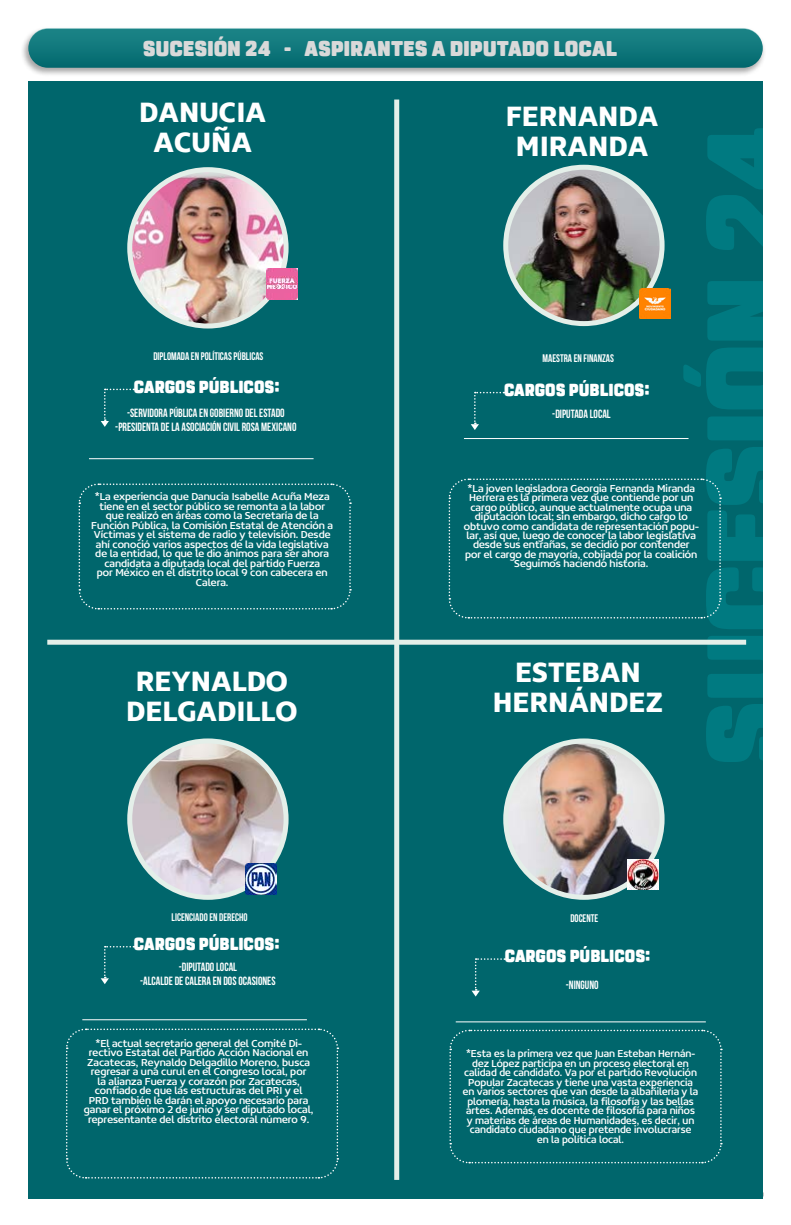
<style>
.page{position:relative;width:791px;height:1225px;background:#fff}
.page>*{position:absolute;margin:0;border:0;box-sizing:border-box;transform-origin:0 0}
.t1{font:700 30px "Concord";color:#fff;scale:.94 1}
._1_2_cabeza_nota_secundaria{font:900 21.3px "Rohn Rounded";letter-spacing:-.005em;color:#d9d9d9}
.t2{font:900 17.4px "Rohn Rounded";color:#fff;scale:.94 1}
.t3{font:700 11.9px "Bebas Neue";color:#fff;scale:.94 1}
.t4{font:11px/9.5px "Concord";color:#fff;text-align:center}
.t5{font:11px/9.5px "Concord";color:#fff;text-align:center;scale:.94 1}
.t6{font:700 11px "Bebas Neue";color:#fff;scale:.94 1}
</style>
<div class="page">
<div style="left:21px;top:27px;width:745px;height:50px;background:#000;opacity:.35"></div>
<svg style="left:28px;top:29px;width:735px;height:39px"></svg>
<div style="left:28px;top:28px;width:735px;height:39px;background:linear-gradient(to bottom,#1e8689,#02696e);border-radius:19px"></div>
<div style="left:28px;top:81px;width:735px;height:1117px;background:#00666c"></div>
<svg style="left:683px;top:128px;width:80px;height:634px"></svg>
<div style="left:47px;top:639px;width:699px;height:5px;background:#e4efe9"></div>
<div style="left:394px;top:99px;width:5px;height:1080px;background:#e4efe9"></div>
<hr style="left:89px;top:458px;width:225px;height:1px;background:#fff">
<hr style="left:464px;top:438px;width:224px;height:1px;background:#fff">
<hr style="left:456px;top:1021px;width:250px;height:1px;background:#fff">
<hr style="left:82px;top:1019px;width:225px;height:1px;background:#fff">
<svg style="left:78px;top:483px;width:274px;height:127px"></svg>
<svg style="left:66px;top:1028px;width:273px;height:151px"></svg>
<svg style="left:449px;top:1029px;width:273px;height:135px"></svg>
<svg style="left:448px;top:478px;width:274px;height:141px"></svg>
<svg style="left:101px;top:388px;width:33px;height:39px"></svg>
<svg style="left:471px;top:392px;width:33px;height:38px"></svg>
<svg style="left:101px;top:946px;width:33px;height:38px"></svg>
<svg style="left:471px;top:958px;width:34px;height:38px"></svg>
<img style="left:130px;top:170px;width:156px;height:156px;border-radius:78px">
<div style="left:127px;top:167px;width:162px;height:161px;border:5px solid #e4efe9;border-radius:50%"></div>
<img style="left:130px;top:741px;width:156px;height:156px;border-radius:78px">
<div style="left:127px;top:738px;width:162px;height:162px;border:5px solid #e4efe9;border-radius:50%"></div>
<img style="left:506px;top:167px;width:156px;height:156px;border-radius:78px">
<div style="left:503px;top:165px;width:161px;height:161px;border:5px solid #e4efe9;border-radius:50%"></div>
<img style="left:506px;top:741px;width:156px;height:156px;border-radius:78px">
<div style="left:503px;top:738px;width:161px;height:162px;border:5px solid #e4efe9;border-radius:50%"></div>
<img style="left:639px;top:288px;width:31px;height:30px">
<img style="left:245px;top:863px;width:31px;height:31px">
<img style="left:266px;top:268px;width:32px;height:32px">
<img style="left:627px;top:859px;width:31px;height:31px">
<p class="_1_2_cabeza_nota_secundaria" style="left:143px;top:37px;width:476px">SUCESIÓN 24 - ASPIRANTES A DIPUTADO LOCAL</p>
<p class="t1" style="left:139px;top:94px;width:136px">DANUCIA</p>
<p class="t1" style="left:154px;top:124px;width:106px">ACUÑA</p>
<p class="t6" style="left:153px;top:350px;width:119px">DIPLOMADA EN POLÍTICAS PÚBLICAS</p>
<p class="t1" style="left:506px;top:97px;width:164px">FERNANDA</p>
<p class="t1" style="left:516px;top:127px;width:142px">MIRANDA</p>
<p class="t6" style="left:543px;top:352px;width:77px">MAESTRA EN FINANZAS</p>
<p class="t2" style="left:134px;top:377px;width:156px">CARGOS PÚBLICOS:</p>
<p class="t2" style="left:504px;top:380px;width:156px">CARGOS PÚBLICOS:</p>
<p class="t3" style="left:127px;top:407px;width:169px">-SERVIDORA PÚBLICA EN GOBIERNO DEL ESTADO</p>
<p class="t3" style="left:115px;top:420px;width:194px">-PRESIDENTA DE LA ASOCIACIÓN CIVIL ROSA MEXICANO</p>
<p class="t4" style="left:91px;top:492px;width:243px">*La experiencia que Danucia Isabelle Acuña Meza tiene en el sector público se remonta a la labor que realizó en áreas como la Secretaría de la Función Pública, la Comisión Estatal de Atención a Víctimas y el sistema de radio y televisión. Desde ahí conoció varios aspectos de la vida legislativa de la entidad, lo que le dio ánimos para ser ahora candidata a diputada local del partido Fuerza<br>por México en el distrito local 9 con cabecera en Calera.</p>
<p class="t1" style="left:136px;top:662px;width:163px">REYNALDO</p>
<p class="t1" style="left:126px;top:692px;width:184px">DELGADILLO</p>
<p class="t6" style="left:172px;top:911px;width:82px">LICENCIADO EN DERECHO</p>
<p class="t3" style="left:552px;top:408px;width:64px">-DIPUTADA LOCAL</p>
<p class="t4" style="left:464px;top:483px;width:237px">*La joven legisladora Georgia Fernanda Miranda Herrera es la primera vez que contiende por un cargo público, aunque actualmente ocupa una diputación local; sin embargo, dicho cargo lo obtuvo como candidata de representación popu&shy;lar, así que, luego de conocer la labor legislativa desde sus entrañas, se decidió por contender por el cargo de mayoría, cobijada por la coalición Seguimos haciendo historia.</p>
<p class="t1" style="left:515px;top:653px;width:135px">ESTEBAN</p>
<p class="t1" style="left:493px;top:683px;width:182px">HERNÁNDEZ</p>
<p class="t6" style="left:570px;top:912px;width:31px">DOCENTE</p>
<p class="t2" style="left:134px;top:934px;width:156px">CARGOS PÚBLICOS:</p>
<p class="t2" style="left:505px;top:946px;width:156px">CARGOS PÚBLICOS:</p>
<p class="t3" style="left:179px;top:961px;width:64px">-DIPUTADO LOCAL</p>
<p class="t3" style="left:140px;top:974px;width:145px">-ALCALDE DE CALERA EN DOS OCASIONES</p>
<p class="t3" style="left:566px;top:978px;width:36px">-NINGUNO</p>
<p class="t4" style="left:84px;top:1038px;width:231px">*El actual secretario general del Comité Di&shy;rectivo Estatal del Partido Acción Nacional en Zacatecas, Reynaldo Delgadillo Moreno, busca regresar a una curul en el Congreso local, por<br>la alianza Fuerza y corazón por Zacatecas, confiado de que las estructuras del PRI y el PRD también le darán el apoyo necesario para ganar el próximo 2 de junio y ser diputado local, representante del distrito electoral número 9.</p>
<p class="t5" style="left:463px;top:1048px;width:252px">*Esta es la primera vez que Juan Esteban Hernán&shy;dez López participa en un proceso electoral en calidad de candidato. Va por el partido Revolución Popular Zacatecas y tiene una vasta experiencia en varios sectores que van desde la albañilería y la plomería, hasta la música, la filosofía y las bellas artes. Además, es docente de filosofía para niños y materias de áreas de Humanidades, es decir, un candidato ciudadano que pretende involucrarse en la política local.</p>
</div>
